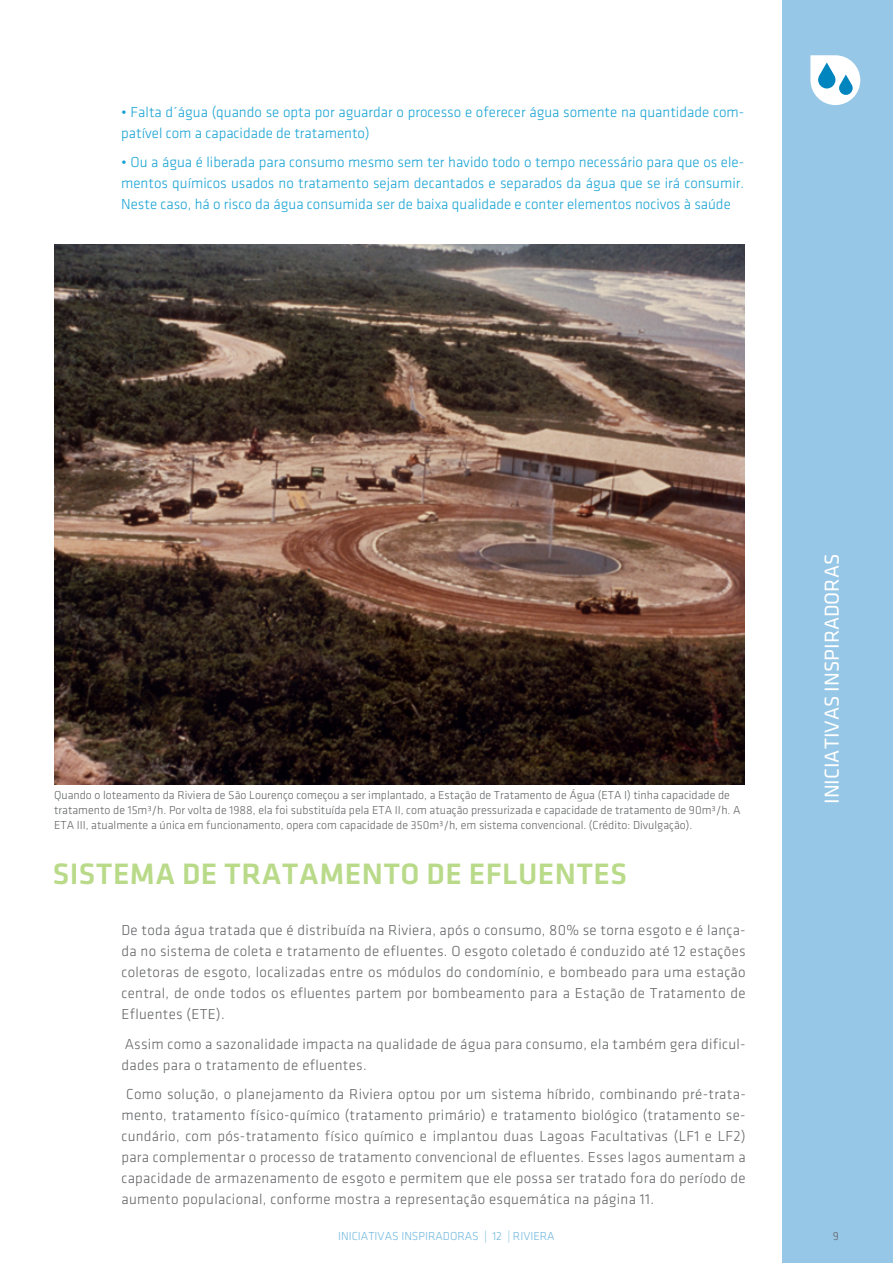
<style>
.page{position:relative;width:893px;height:1263px;background:#fff}
.page>*{position:absolute;margin:0;border:0;box-sizing:border-box;transform-origin:0 0}
.t1{font:500 30.6px "Klavika";letter-spacing:.015em;color:#b9da89}
.t2{font:21px "Klavika";color:#fff}
.t3{font:300 15px/21px "Klavika";letter-spacing:.02em;color:#636466;text-align:justify}
.t4{font:300 15px/21px "Klavika";color:#16a2d3}
.t5{font:300 12px/15px "Klavika";color:#636466}
.t6{font:300 12px "Klavika";color:#6fb7de}
</style>
<div class="page">
<div style="left:782px;top:0;width:111px;height:1263px;background:#97c7e6"></div>
<svg style="left:810px;top:55px;width:50px;height:50px"></svg>
<img style="left:54px;top:245px;width:690px;height:539px">
<p class="t4" style="left:121px;top:101px;width:624px">• Falta d´água (quando se opta por aguardar o processo e oferecer água somente na quantidade com&shy;patível com a capacidade de tratamento)</p>
<p class="t4" style="left:121px;top:152px;width:624px;text-align:justify">• Ou a água é liberada para consumo mesmo sem ter havido todo o tempo necessário para que os ele&shy;mentos químicos usados no tratamento sejam decantados e separados da água que se irá consumir.<br>Neste caso, há o risco da água consumida ser de baixa qualidade e conter elementos nocivos à saúde</p>
<p class="t5" style="left:54px;top:787px;width:677px">Quando o loteamento da Riviera de São Lourenço começou a ser implantado, a Estação de Tratamento de Água (ETA I) tinha capacidade de</p>
<p class="t5" style="left:54px;top:802px;width:688px">tratamento de 15m³/h. Por volta de 1988, ela foi substituída pela ETA II, com atuação pressurizada e capacidade de tratamento de 90m³/h. A<br>ETA III, atualmente a única em funcionamento, opera com capacidade de 350m³/h, em sistema convencional. (Crédito: Divulgação).</p>
<h1 class="t1" style="left:53px;top:858px;width:576px">SISTEMA DE TRATAMENTO DE EFLUENTES</h1>
<p class="t3" style="left:121px;top:920px;width:626px">De toda água tratada que é distribuída na Riviera, após o consumo, 80% se torna esgoto e é lança&shy;da no sistema de coleta e tratamento de efluentes. O esgoto coletado é conduzido até 12 estações coletoras de esgoto, localizadas entre os módulos do condomínio, e bombeado para uma estação central, de onde todos os efluentes partem por bombeamento para a Estação de Tratamento de Efluentes (ETE).</p>
<p class="t3" style="left:121px;top:1033px;width:626px">Assim como a sazonalidade impacta na qualidade de água para consumo, ela também gera dificul&shy;dades para o tratamento de efluentes.</p>
<p class="t3" style="left:121px;top:1084px;width:626px;text-indent:5px">Como solução, o planejamento da Riviera optou por um sistema híbrido, combinando pré-trata&shy;mento, tratamento físico-químico (tratamento primário) e tratamento biológico (tratamento se&shy;cundário, com pós-tratamento físico químico e implantou duas Lagoas Facultativas (LF1 e LF2) para complementar o processo de tratamento convencional de efluentes. Esses lagos aumentam a capacidade de armazenamento de esgoto e permitem que ele possa ser tratado fora do período de aumento populacional, conforme mostra a representação esquemática na página 11.</p>
<h2 class="t2" style="left:821px;top:804px;width:252px;rotate:-90deg">INICIATIVAS INSPIRADORAS</h2>
<p class="t6" style="left:338px;top:1230px;width:218px">INICIATIVAS INSPIRADORAS | 12 | RIVIERA</p>
<p class="t5" style="left:833px;top:1228px;width:8px">9</p>
</div>
